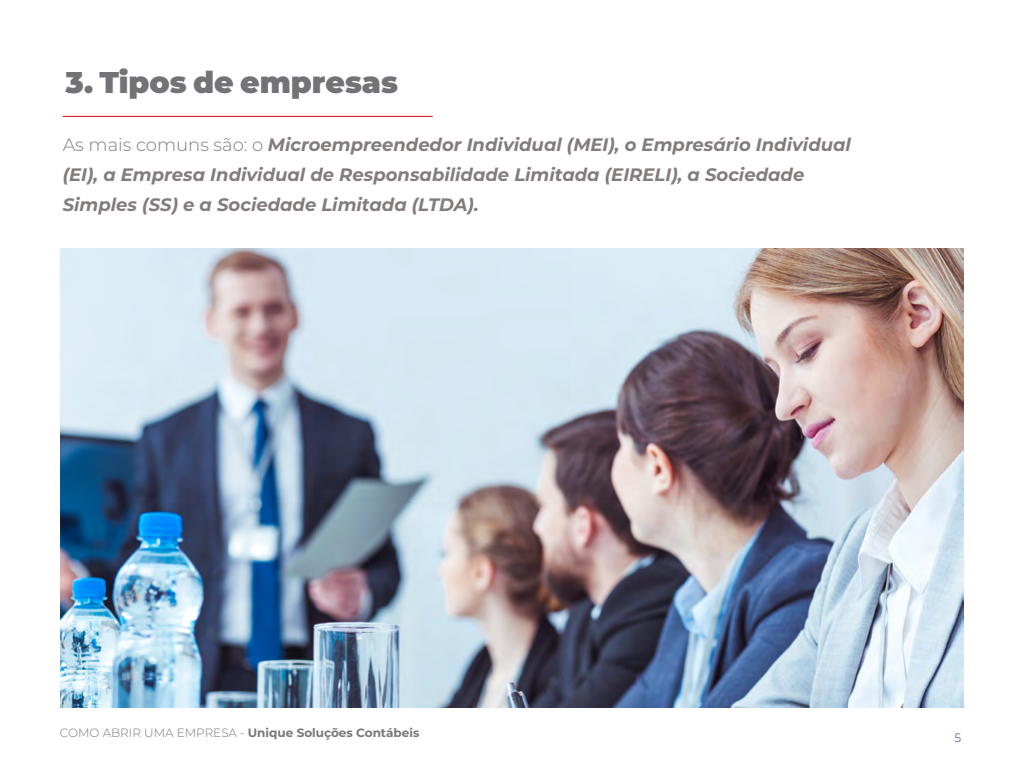
<style>
.page{position:relative;width:1024px;height:768px;background:#fff}
.page>*{position:absolute;margin:0;border:0;box-sizing:border-box;transform-origin:0 0}
.t1{font:900 30px "Montserrat";color:#737277}
.t2{font:italic 700 18px/30px "Montserrat";color:#837b7c}
.t3{font:700 12px "Montserrat";color:#797778}
.t4{font:300 12px "Montserrat";color:#243c84}
.s1{font-weight:300;font-style:normal}
.s2{font-weight:300}
</style>
<div class="page">
<hr style="left:63px;top:116px;width:370px;height:1px;background:#cb0912">
<img style="left:60px;top:248px;width:904px;height:460px">
<h1 class="t1" style="left:66px;top:60px;width:334px">3. Tipos de empresas</h1>
<p class="t2" style="left:63px;top:129px;width:790px"><span class="s1">As mais comuns são: o</span> Microempreendedor Individual (MEI), o Empresário Individual (EI), a Empresa Individual de Responsabilidade Limitada (EIRELI), a Sociedade<br>Simples (SS) e a Sociedade Limitada (LTDA).</p>
<p class="t3" style="left:60px;top:724px;width:361px"><span class="s2">COMO ABRIR UMA EMPRESA -</span> Unique Soluções Contábeis</p>
<p class="t4" style="left:954px;top:730px;width:8px">5</p>
</div>
